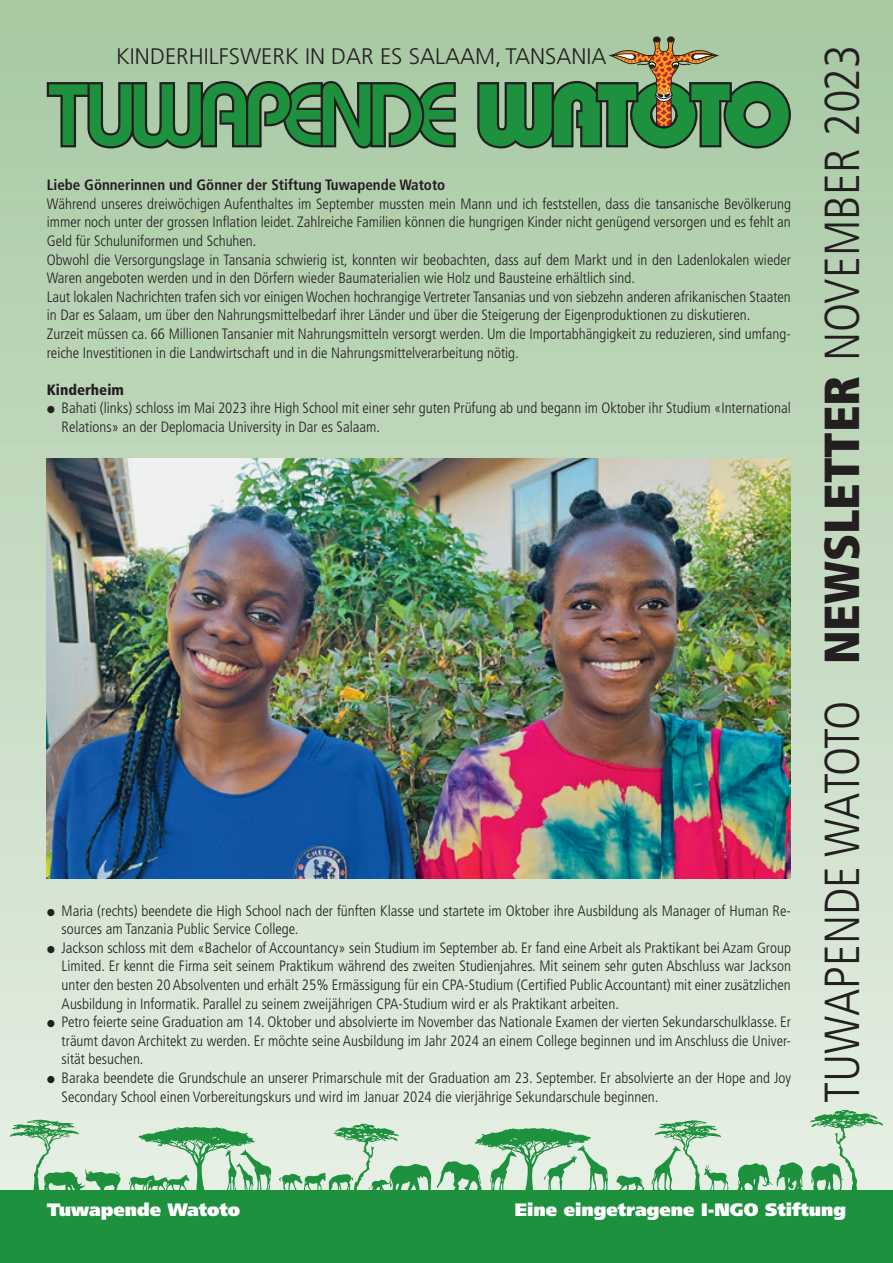
<style>
.page{position:relative;width:893px;height:1263px;background:#fff}
.page>*{position:absolute;margin:0;border:0;box-sizing:border-box;transform-origin:0 0}
.t1{font:300 condensed 49.2px "Frutiger";color:#231f20}
.t2{font:300 22.5px "Frutiger";color:#231f20}
.t3{font:900 18px "Frutiger";color:#fff}
.t4{font:300 condensed 15px/18.6px "Frutiger";color:#231f20}
.t5{font:700 condensed 15px "Frutiger";color:#231f20}
.t6{font:900 condensed 15px "Frutiger";color:#231f20}
.s1{font-family:"European Pi Three";font-weight:400;font-stretch:normal;font-size:15.6px}
.s2{font-weight:900}
</style>
<div class="page">
<div style="left:0;top:0;width:893px;height:1192px;background:linear-gradient(to bottom,#a7c8a3,#e5eee2)"></div>
<svg style="left:616px;top:1175px;width:28px;height:15px"></svg>
<svg style="left:737px;top:1162px;width:66px;height:28px;background:#73b985"></svg>
<svg style="left:651px;top:1120px;width:78px;height:70px;background:#b6d8bc"></svg>
<svg style="left:437px;top:1128px;width:171px;height:62px;background:#a4d0ad"></svg>
<svg style="left:279px;top:1123px;width:152px;height:67px;background:#badabf"></svg>
<svg style="left:129px;top:1127px;width:142px;height:63px;background:#a4cfad"></svg>
<svg style="left:10px;top:1119px;width:111px;height:71px;background:#badabf"></svg>
<svg style="left:810px;top:1110px;width:73px;height:80px;background:#b6d8bb"></svg>
<div style="left:0;top:1190px;width:893px;height:73px;background:#1e913f"></div>
<svg style="left:47px;top:81px;width:409px;height:67px;background:#4c8c5a"></svg>
<svg style="left:477px;top:36px;width:314px;height:255px;background:#92b890"></svg>
<img style="left:47px;top:459px;width:744px;height:419px">
<h2 class="t2" style="left:116px;top:44px;width:492px">KINDERHILFSWERK IN DAR ES SALAAM, TANSANIA</h2>
<p class="t5" style="left:47px;top:176px;width:400px">Liebe Gönnerinnen und Gönner der Stiftung Tuwapende Watoto</p>
<p class="t4" style="left:47px;top:194px;width:746px">Während unseres dreiwöchigen Aufenthaltes im September mussten mein Mann und ich feststellen, dass die tansanische Bevölkerung immer noch unter der grossen Inflation leidet. Zahlreiche Familien können die hungrigen Kinder nicht genügend versorgen und es fehlt an Geld für Schuluniformen und Schuhen.<br>Obwohl die Versorgungslage in Tansania schwierig ist, konnten wir beobachten, dass auf dem Markt und in den Ladenlokalen wieder Waren angeboten werden und in den Dörfern wieder Baumaterialien wie Holz und Bausteine erhältlich sind.<br>Laut lokalen Nachrichten trafen sich vor einigen Wochen hochrangige Vertreter Tansanias und von siebzehn anderen afrikanischen Staaten in Dar es Salaam, um über den Nahrungsmittelbedarf ihrer Länder und über die Steigerung der Eigenproduktionen zu diskutieren.<br>Zurzeit müssen ca. 66 Millionen Tansanier mit Nahrungsmitteln versorgt werden. Um die Importabhängigkeit zu reduzieren, sind umfang&shy;reiche Investitionen in die Landwirtschaft und in die Nahrungsmittelverarbeitung nötig.</p>
<p class="t6" style="left:47px;top:381px;width:79px">Kinderheim</p>
<p class="t4" style="left:47px;top:399px;width:745px"><span class="s1">I</span> Bahati (links) schloss im Mai 2023 ihre High School mit einer sehr guten Prüfung ab und begann im Oktober ihr Studium «International</p>
<p class="t4" style="left:62px;top:418px;width:320px">Relations» an der Deplomacia University in Dar es Salaam.</p>
<p class="t4" style="left:47px;top:901px;width:746px"><span class="s1">I</span> Maria (rechts) beendete die High School nach der fünften Klasse und startete im Oktober ihre Ausbildung als Manager of Human Re-</p>
<p class="t4" style="left:62px;top:920px;width:238px">sources am Tanzania Public Service College.</p>
<p class="t4" style="left:47px;top:938px;width:746px"><span class="s1">I</span> Jackson schloss mit dem «Bachelor of Accountancy» sein Studium im September ab. Er fand eine Arbeit als Praktikant bei Azam Group</p>
<p class="t4" style="left:62px;top:957px;width:731px">Limited. Er kennt die Firma seit seinem Praktikum während des zweiten Studienjahres. Mit seinem sehr guten Abschluss war Jackson</p>
<p class="t4" style="left:62px;top:976px;width:731px">unter den besten 20 Absolventen und erhält 25% Ermässigung für ein CPA-Studium (Certified Public Accountant) mit einer zusätzlichen</p>
<p class="t4" style="left:62px;top:994px;width:559px">Ausbildung in Informatik. Parallel zu seinem zweijährigen CPA-Studium wird er als Praktikant arbeiten.</p>
<p class="t4" style="left:47px;top:1013px;width:746px"><span class="s1">I</span> Petro feierte seine Graduation am 14. Oktober und absolvierte im November das Nationale Examen der vierten Sekundarschulklasse. Er</p>
<p class="t4" style="left:62px;top:1031px;width:731px">träumt davon Architekt zu werden. Er möchte seine Ausbildung im Jahr 2024 an einem College beginnen und im Anschluss die Univer-</p>
<p class="t4" style="left:62px;top:1050px;width:83px">sität besuchen.</p>
<p class="t4" style="left:47px;top:1069px;width:746px"><span class="s1">I</span> Baraka beendete die Grundschule an unserer Primarschule mit der Graduation am 23. September. Er absolvierte an der Hope and Joy</p>
<p class="t4" style="left:62px;top:1087px;width:598px">Secondary School einen Vorbereitungskurs und wird im Januar 2024 die vierjährige Sekundarschule beginnen.</p>
<h1 class="t1" style="left:814px;top:1103px;width:1060px;rotate:-90deg">TUWAPENDE WATOTO <span class="s2">NEWSLETTER</span> NOVEMBER 2023</h1>
<p class="t3" style="left:47px;top:1199px;width:195px">Tuwapende Watoto</p>
<p class="t3" style="left:515px;top:1199px;width:333px">Eine eingetragene I-NGO Stiftung</p>
</div>
